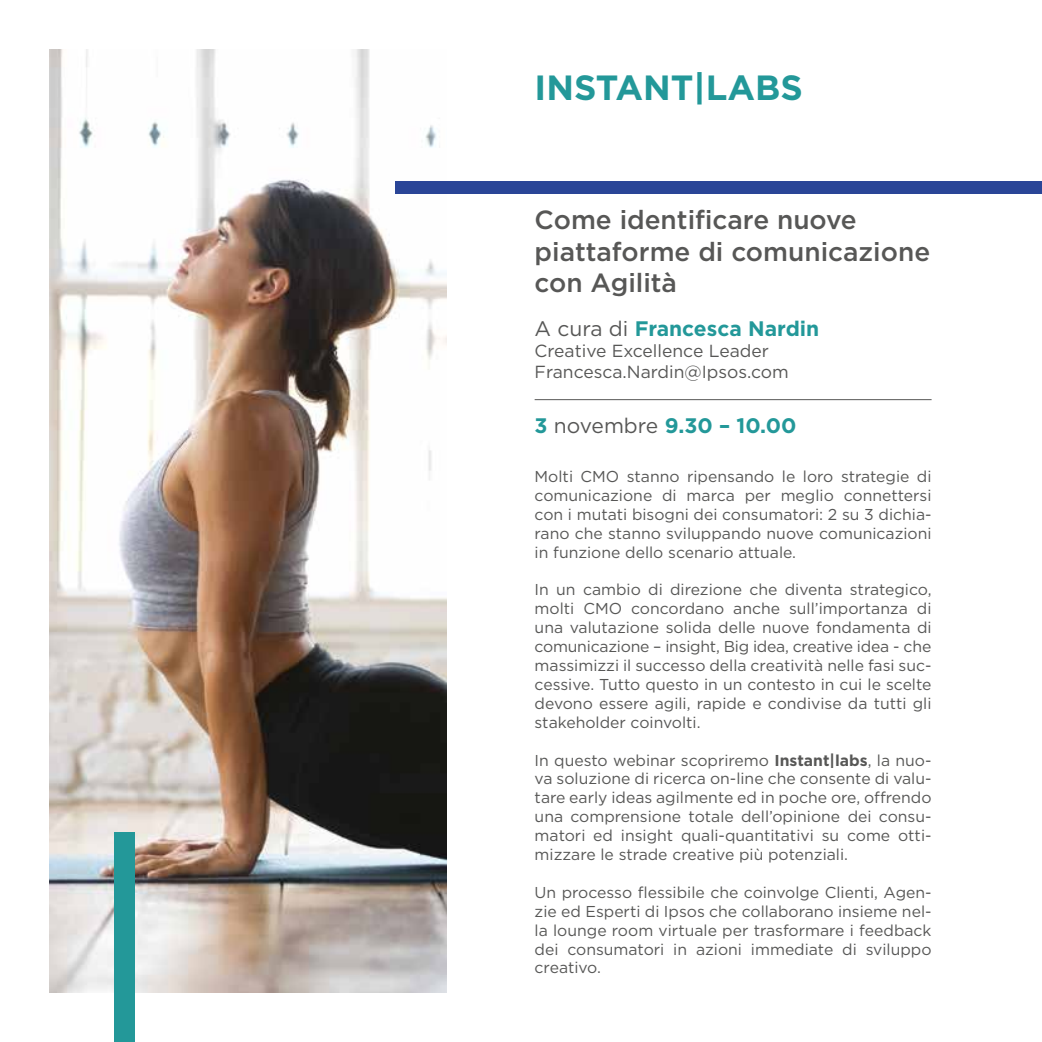
<style>
.page{position:relative;width:1042px;height:1042px;background:#fff}
.page>*{position:absolute;margin:0;border:0;box-sizing:border-box;transform-origin:0 0}
.t1{font:700 35px "Gotham";color:#239899}
.t2{font:500 26.25px/31.5px "Gotham";color:#575756}
.t3{font:700 21px "Gotham";color:#239899}
.t4{font:17.5px/21px "Gotham";color:#575756}
.t5{font:15.75px/18.9px "Gotham";color:#575756;text-align:justify}
.s1{font-weight:400;color:#575756}
.s2{font-weight:700}
</style>
<div class="page">
<img style="left:50px;top:50px;width:396px;height:942px">
<div style="left:395px;top:181px;width:647px;height:13px;background:#2a4597"></div>
<div style="left:114px;top:832px;width:20px;height:210px;background:#239899"></div>
<hr style="left:535px;top:399px;width:396px;height:1px;background:#575756">
<h1 class="t1" style="left:535px;top:67px;width:270px">INSTANT|LABS</h1>
<h2 class="t2" style="left:535px;top:203px;width:397px">Come identificare nuove piattaforme di comunicazione con Agilità</h2>
<h3 class="t3" style="left:535px;top:317px;width:286px"><span class="s1">A cura di</span> Francesca Nardin</h3>
<p class="t4" style="left:535px;top:340px;width:256px">Creative Excellence Leader<br>Francesca.Nardin@Ipsos.com</p>
<h3 class="t3" style="left:535px;top:413px;width:263px">3 <span class="s1">novembre</span> 9.30 – 10.00</h3>
<p class="t5" style="left:535px;top:467px;width:398px">Molti CMO stanno ripensando le loro strategie di comunicazione di marca per meglio connettersi con i mutati bisogni dei consumatori: 2 su 3 dichia&shy;rano che stanno sviluppando nuove comunicazioni in funzione dello scenario attuale.</p>
<p class="t5" style="left:535px;top:580px;width:398px">In un cambio di direzione che diventa strategico, molti CMO concordano anche sull’importanza di una valutazione solida delle nuove fondamenta di comunicazione – insight, Big idea, creative idea - che massimizzi il successo della creatività nelle fasi suc&shy;cessive. Tutto questo in un contesto in cui le scelte devono essere agili, rapide e condivise da tutti gli stakeholder coinvolti.</p>
<p class="t5" style="left:535px;top:750px;width:398px">In questo webinar scopriremo <span class="s2">Instant|labs</span>, la nuo&shy;va soluzione di ricerca on-line che consente di valu&shy;tare early ideas agilmente ed in poche ore, offrendo una comprensione totale dell’opinione dei consu&shy;matori ed insight quali-quantitativi su come otti&shy;mizzare le strade creative più potenziali.</p>
<p class="t5" style="left:535px;top:882px;width:398px">Un processo flessibile che coinvolge Clienti, Agen&shy;zie ed Esperti di Ipsos che collaborano insieme nel&shy;la lounge room virtuale per trasformare i feedback dei consumatori in azioni immediate di sviluppo creativo.</p>
</div>
